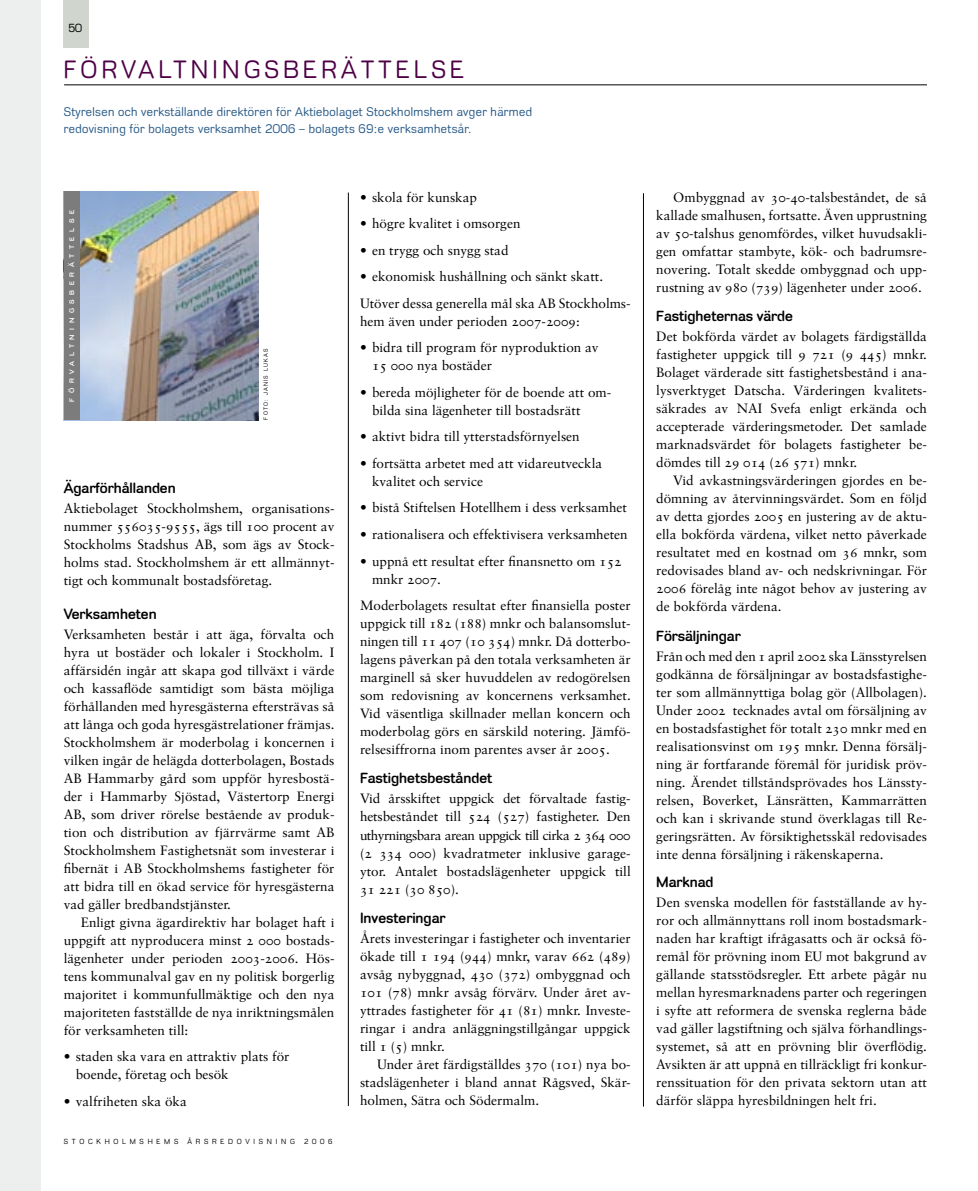
<style>
.page{position:relative;width:978px;height:1191px;background:#fff}
.page>*{position:absolute;margin:0;border:0;box-sizing:border-box;transform-origin:0 0}
.t1{font:25.5px "Stockholm Runt";letter-spacing:.17em;color:#4e0046}
.t2{font:700 15px "Stockholm Runt";color:#000}
.t3{font:13.5px/18px "Sabon Lige";color:#000;text-align:justify}
.t4{font:12.75px/17.2px "Stockholm Runt";letter-spacing:.03em;color:#285a88}
.t5{font:12px "Stockholm Runt";color:#000}
.t6{font:7.5px "Stockholm Runt";letter-spacing:.5em;color:#000}
.t7{font:700 6.75px "Stockholm Runt";letter-spacing:.6em;color:#fff;scale:1.11 1}
.t8{font:6px "Stockholm Runt";letter-spacing:.2em;color:#000}
</style>
<div class="page">
<div style="left:63px;top:0;width:26px;height:48px;background:#d0d6cd"></div>
<hr style="left:64px;top:84px;width:863px;height:1px;background:#000">
<img style="left:79px;top:191px;width:180px;height:229px">
<div style="left:0;top:0;width:40px;height:1191px;background:#ecefee"></div>
<hr style="left:348px;top:192px;width:1px;height:914px;background:#000">
<hr style="left:643px;top:193px;width:1px;height:913px;background:#000">
<div style="left:64px;top:191px;width:15px;height:229px;background:#7c7c7c"></div>
<p class="t5" style="left:68px;top:21px;width:15px">50</p>
<h1 class="t1" style="left:64px;top:55px;width:402px">FÖRVALTNINGSBERÄTTELSE</h1>
<p class="t4" style="left:64px;top:103px;width:470px">Styrelsen och verkställande direktören för Aktiebolaget Stockholmshem avger härmed redovisning för bolagets verksamhet 2006 – bolagets 69:e verksamhetsår.</p>
<p class="t7" style="left:68px;top:401px;width:174px;rotate:-90deg">FÖRVALTNINGSBERÄTTELSE</p>
<p class="t8" style="left:262px;top:419px;width:72px;rotate:-90deg">FOTO: JANIS LUKAS</p>
<p class="t2" style="left:64px;top:479px;width:114px">Ägarförhållanden</p>
<p class="t3" style="left:64px;top:499px;width:272px">Aktiebolaget Stockholmshem, organisations&shy;nummer 556035-9555, ägs till 100 procent av Stockholms Stadshus AB, som ägs av Stock&shy;holms stad. Stockholmshem är ett allmännyt&shy;tigt och kommunalt bostadsföretag.</p>
<p class="t2" style="left:64px;top:605px;width:94px">Verksamheten</p>
<p class="t3" style="left:64px;top:625px;width:272px">Verksamheten består i att äga, förvalta och hyra ut bostäder och lokaler i Stockholm. I affärsidén ingår att skapa god tillväxt i värde och kassafiöde samtidigt som bästa möjliga förhållanden med hyresgästerna eftersträvas så att långa och goda hyresgästrelationer främjas.<br>Stockholmshem är moderbolag i koncernen i vilken ingår de helägda dotterbolagen, Bostads AB Hammarby gård som uppför hyresbostä&shy;der i Hammarby Sjöstad, Västertorp Energi AB, som driver rörelse bestående av produk&shy;tion och distribution av fjärrvärme samt AB Stockholmshem Fastighetsnät som investerar i ıbernät i AB Stockholmshems fastigheter för att bidra till en ökad service för hyresgästerna vad gäller bredbandstjänster.</p>
<p class="t3" style="left:64px;top:913px;width:272px;text-indent:17px">Enligt givna ägardirektiv har bolaget haft i uppgift att nyproducera minst 2 000 bostads&shy;lägenheter under perioden 2003-2006. Hös&shy;tens kommunalval gav en ny politisk borgerlig majoritet i kommunfullmäktige och den nya majoriteten fastställde de nya inriktningsmålen för verksamheten till:</p>
<p class="t3" style="left:76px;top:1047px;width:215px;text-indent:-12px">• staden ska vara en attraktiv plats för boende, företag och besök</p>
<p class="t3" style="left:64px;top:1092px;width:125px">• valfriheten ska öka</p>
<p class="t6" style="left:64px;top:1136px;width:270px">STOCKHOLMSHEMS ÅRSREDOVISNING 2006</p>
<p class="t3" style="left:360px;top:188px;width:119px">• skola för kunskap</p>
<p class="t3" style="left:360px;top:215px;width:162px">• högre kvalitet i omsorgen</p>
<p class="t3" style="left:360px;top:241px;width:150px">• en trygg och snygg stad</p>
<p class="t3" style="left:360px;top:263px;width:272px;line-height:26.5px">• ekonomisk hushållning och sänkt skatt.<br>Utöver dessa generella mål ska AB Stockholms-</p>
<p class="t3" style="left:360px;top:312px;width:221px">hem även under perioden 2007-2009:</p>
<p class="t3" style="left:372px;top:339px;width:228px;text-indent:-12px">• bidra till program för nyproduktion av<br>15 000 nya bostäder</p>
<p class="t3" style="left:372px;top:383px;width:241px;text-indent:-12px">• bereda möjligheter för de boende att om&shy;bilda sina lägenheter till bostadsrätt</p>
<p class="t3" style="left:360px;top:428px;width:221px">• aktivt bidra till ytterstadsförnyelsen</p>
<p class="t3" style="left:372px;top:454px;width:232px;text-indent:-12px">• fortsätta arbetet med att vidareutveckla kvalitet och service</p>
<p class="t3" style="left:360px;top:499px;width:268px">• bistå Stiftelsen Hotellhem i dess verksamhet</p>
<p class="t3" style="left:360px;top:525px;width:269px">• rationalisera och effektivisera verksamheten</p>
<p class="t3" style="left:372px;top:552px;width:251px;text-indent:-12px">• uppnå ett resultat efter ınansnetto om 152 mnkr 2007.</p>
<p class="t3" style="left:360px;top:596px;width:272px">Moderbolagets resultat efter ınansiella poster uppgick till 182 (188) mnkr och balansomslut&shy;ningen till 11 407 (10 354) mnkr. Då dotterbo&shy;lagens påverkan på den totala verksamheten är marginell så sker huvuddelen av redogörelsen som redovisning av koncernens verksamhet.<br>Vid väsentliga skillnader mellan koncern och moderbolag görs en särskild notering. Jämfö&shy;relsesiffrorna inom parentes avser år 2005.</p>
<p class="t2" style="left:360px;top:769px;width:134px">Fastighetsbeståndet</p>
<p class="t3" style="left:360px;top:789px;width:272px">Vid årsskiftet uppgick det förvaltade fastig&shy;hetsbeståndet till 524 (527) fastigheter. Den uthyrningsbara arean uppgick till cirka 2 364 000 (2 334 000) kvadratmeter inklusive garage&shy;ytor. Antalet bostadslägenheter uppgick till 31 221 (30 850).</p>
<p class="t2" style="left:360px;top:909px;width:87px">Investeringar</p>
<p class="t3" style="left:360px;top:929px;width:272px">Årets investeringar i fastigheter och inventarier ökade till 1 194 (944) mnkr, varav 662 (489) avsåg nybyggnad, 430 (372) ombyggnad och 101 (78) mnkr avsåg förvärv. Under året av&shy;yttrades fastigheter för 41 (81) mnkr. Investe&shy;ringar i andra anläggningstillgångar uppgick till 1 (5) mnkr.</p>
<p class="t3" style="left:360px;top:1055px;width:272px;text-indent:17px">Under året färdigställdes 370 (101) nya bo&shy;stadslägenheter i bland annat Rågsved, Skär&shy;holmen, Sätra och Södermalm.</p>
<p class="t3" style="left:656px;top:188px;width:272px;text-indent:17px">Ombyggnad av 30-40-talsbeståndet, de så kallade smalhusen, fortsatte. Även upprustning av 50-talshus genomfördes, vilket huvudsakli&shy;gen omfattar stambyte, kök- och badrumsre&shy;novering. Totalt skedde ombyggnad och upp&shy;rustning av 980 (739) lägenheter under 2006.</p>
<p class="t2" style="left:656px;top:307px;width:138px">Fastigheternas värde</p>
<p class="t3" style="left:656px;top:327px;width:272px">Det bokförda värdet av bolagets färdigställda fastigheter uppgick till 9 721 (9 445) mnkr.<br>Bolaget värderade sitt fastighetsbestånd i ana&shy;lysverktyget Datscha. Värderingen kvalitets&shy;säkrades av NAI Svefa enligt erkända och accepterade värderingsmetoder. Det samlade marknadsvärdet för bolagets fastigheter be&shy;dömdes till 29 014 (26 571) mnkr.</p>
<p class="t3" style="left:656px;top:471px;width:272px;text-indent:17px">Vid avkastningsvärderingen gjordes en be&shy;dömning av återvinningsvärdet. Som en följd av detta gjordes 2005 en justering av de aktu&shy;ella bokförda värdena, vilket netto påverkade resultatet med en kostnad om 36 mnkr, som redovisades bland av- och nedskrivningar. För 2006 förelåg inte något behov av justering av de bokförda värdena.</p>
<p class="t2" style="left:656px;top:627px;width:86px">Försäljningar</p>
<p class="t3" style="left:656px;top:647px;width:272px">Från och med den 1 april 2002 ska Länsstyrelsen godkänna de försäljningar av bostadsfastighe&shy;ter som allmännyttiga bolag gör (Allbolagen).<br>Under 2002 tecknades avtal om försäljning av en bostadsfastighet för totalt 230 mnkr med en realisationsvinst om 195 mnkr. Denna försälj&shy;ning är fortfarande föremål för juridisk pröv&shy;ning. Ärendet tillståndsprövades hos Länssty&shy;relsen, Boverket, Länsrätten, Kammarrätten och kan i skrivande stund överklagas till Re&shy;geringsrätten. Av försiktighetsskäl redovisades inte denna försäljning i räkenskaperna.</p>
<p class="t2" style="left:656px;top:873px;width:59px">Marknad</p>
<p class="t3" style="left:656px;top:893px;width:272px">Den svenska modellen för fastställande av hy&shy;ror och allmännyttans roll inom bostadsmark&shy;naden har kraftigt ifrågasatts och är också fö&shy;remål för prövning inom EU mot bakgrund av gällande statsstödsregler. Ett arbete pågår nu mellan hyresmarknadens parter och regeringen i syfte att reformera de svenska reglerna både vad gäller lagstiftning och själva förhandlings&shy;systemet, så att en prövning blir överfiödig.<br>Avsikten är att uppnå en tillräckligt fri konkur&shy;renssituation för den privata sektorn utan att därför släppa hyresbildningen helt fri.</p>
</div>
